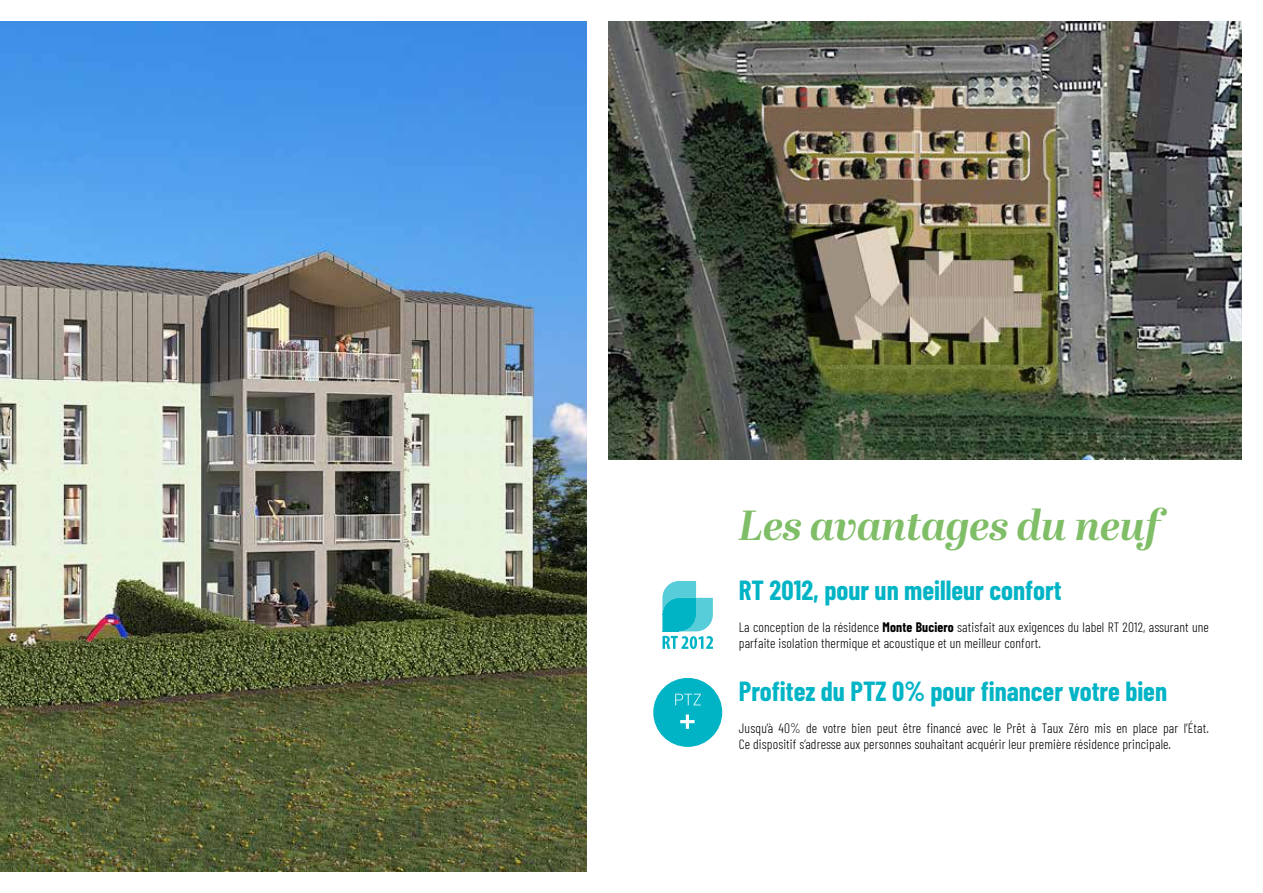
<style>
.page{position:relative;width:1263px;height:893px;background:#fff}
.page>*{position:absolute;margin:0;border:0;box-sizing:border-box;transform-origin:0 0}
.t1{font:italic 700 42px "Abril Display";letter-spacing:-.005em;color:#7fbe66}
.t2{font:700 27px "Barlow Condensed";color:#00b4c6}
.t3{font:300 13.5px/16.2px "Barlow Condensed";letter-spacing:.01em;color:#000}
.s1{font-weight:700}
</style>
<div class="page">
<img style="left:0;top:21px;width:587px;height:851px">
<img style="left:608px;top:21px;width:634px;height:439px">
<div style="left:653px;top:678px;width:69px;height:69px;background:#00b4c6;border-radius:50%"></div>
<svg style="left:675px;top:694px;width:26px;height:11px"></svg>
<svg style="left:680px;top:714px;width:14px;height:15px"></svg>
<svg style="left:662px;top:581px;width:51px;height:68px"></svg>
<h1 class="t1" style="left:739px;top:496px;width:422px">Les avantages du neuf</h1>
<h2 class="t2" style="left:739px;top:571px;width:324px">RT 2012, pour un meilleur confort</h2>
<p class="t3" style="left:739px;top:618px;width:472px">La conception de la résidence <span class="s1">Monte Buciero</span> satisfait aux exigences du label RT 2012, assurant une parfaite isolation thermique et acoustique et un meilleur confort.</p>
<h2 class="t2" style="left:739px;top:672px;width:430px">Profitez du PTZ 0% pour financer votre bien</h2>
<p class="t3" style="left:739px;top:719px;width:472px">Jusqu’à 40% de votre bien peut être financé avec le Prêt à Taux Zéro mis en place par l’État.<br>Ce dispositif s’adresse aux personnes souhaitant acquérir leur première résidence principale.</p>
</div>
